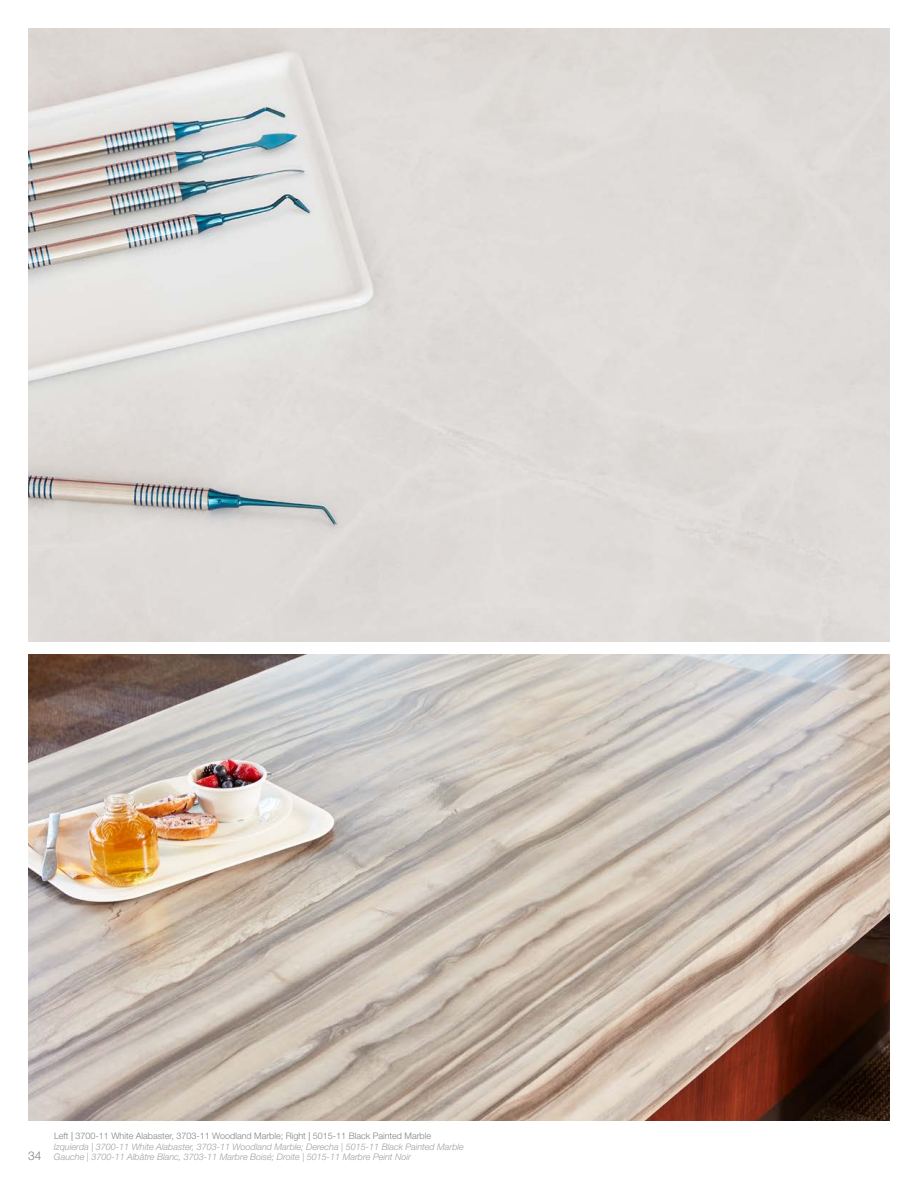
<style>
.page{position:relative;width:918px;height:1188px;background:#fff}
.page>*{position:absolute;margin:0;border:0;box-sizing:border-box;transform-origin:0 0}
.t1{font:300 12px "Helvetica Neue LT Pro";color:#808285}
.t2{font:italic 300 9px "Helvetica Neue LT Pro";color:#9d9fa2}
.t3{font:300 9px "Helvetica Neue LT Pro";color:#808285}
.s1{font-family:"Helvetica Neue";font-weight:400}
</style>
<div class="page">
<img style="left:28px;top:28px;width:862px;height:613px">
<img style="left:28px;top:654px;width:862px;height:466px">
<h1 class="t1" style="left:28px;top:1148px;width:15px">34</h1>
<p class="t3" style="left:54px;top:1130px;width:379px">Left <span class="s1">|</span> 3700-11 White Alabaster, 3703-11 Woodland Marble; Right <span class="s1">|</span> 5015-11 Black Painted Marble</p>
<p class="t2" style="left:54px;top:1141px;width:411px">Izquierda | 3700-11 White Alabaster, 3703-11 Woodland Marble; Derecha | 5015-11 Black Painted Marble</p>
<p class="t2" style="left:54px;top:1152px;width:358px">Gauche | 3700-11 Albâtre Blanc, 3703-11 Marbre Boisé; Droite | 5015-11 Marbre Peint Noir</p>
</div>
